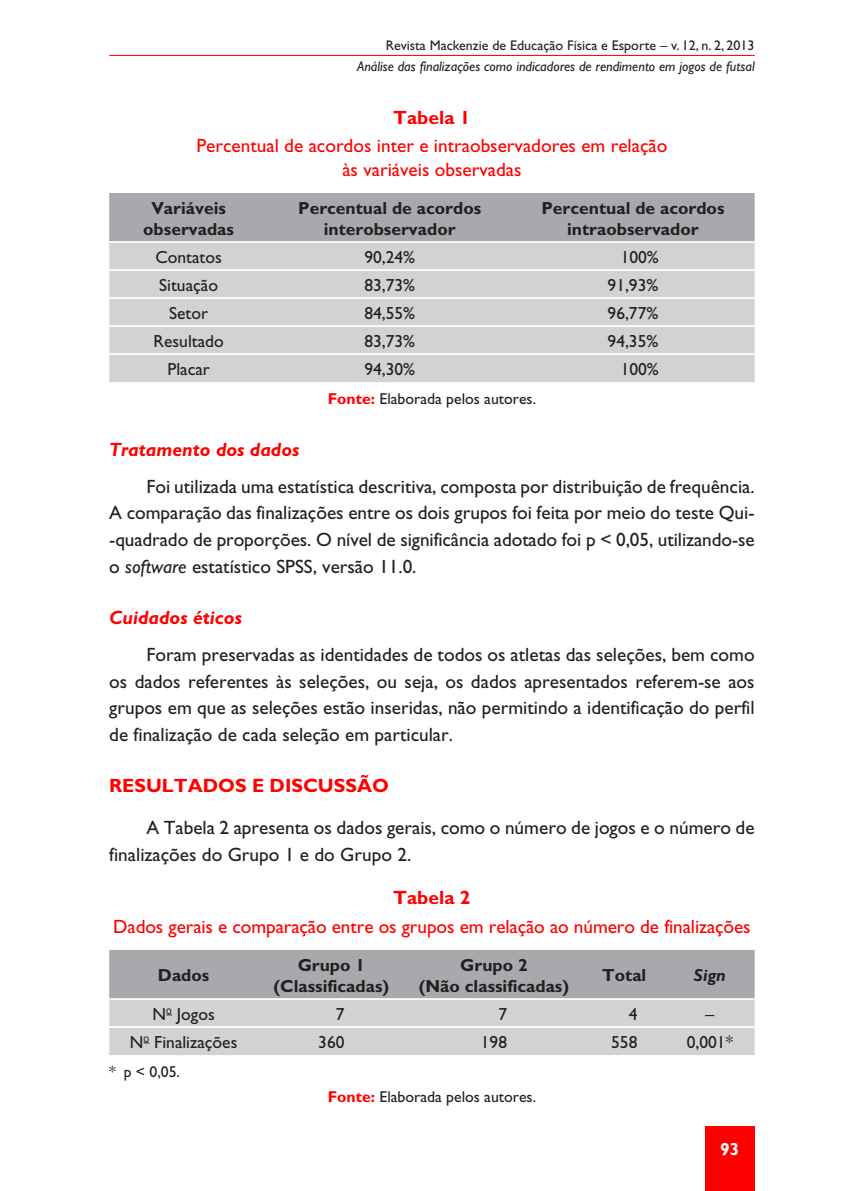
<style>
.page{position:relative;width:844px;height:1191px;background:#fff}
.page>*{position:absolute;margin:0;border:0;box-sizing:border-box;transform-origin:0 0}
.t1{font:19.25px/26.8px "Gill Sans";color:#231f20;text-align:justify}
.t2{font:19.25px/23.6px "Gill Sans";color:#f00;text-align:center}
.t3{font:700 19.25px "Gill Sans";color:#f00}
.t4{font:italic 700 19.25px "Gill Sans";color:#f00}
.t5{font:700 17.5px/21px "Gill Sans";color:#231f20;text-align:center}
.t6{font:17.5px "Gill Sans";color:#231f20}
.t7{font:italic 700 17.5px "Gill Sans";color:#231f20}
.t8{font:700 17.5px "Gill Sans";color:#fff}
.t9{font:15.75px "Gill Sans";color:#231f20}
.t10{font:italic 14px "Gill Sans";color:#231f20}
.t11{font:14px "Gill Sans";color:#231f20}
.s1{font-weight:700;color:#f00}
.s2{font-style:italic}
</style>
<div class="page">
<div style="left:704px;top:1126px;width:50px;height:65px;background:#f00"></div>
<hr style="left:109px;top:55px;width:645px;height:1px;background:#f00">
<div style="left:109px;top:193px;width:645px;height:48px;background:#a8a9ad"></div>
<div style="left:109px;top:243px;width:645px;height:139px;background:#d1d2d4"></div>
<hr style="left:109px;top:269px;width:645px;height:2px;background:#fff">
<hr style="left:109px;top:297px;width:645px;height:2px;background:#fff">
<hr style="left:109px;top:325px;width:645px;height:2px;background:#fff">
<hr style="left:109px;top:353px;width:645px;height:2px;background:#fff">
<svg style="left:109px;top:950px;width:645px;height:105px;background:#bfc0c3"></svg>
<p class="t11" style="left:385px;top:41px;width:370px">Revista Mackenzie de Educação Física e Esporte – v. 12, n. 2, 2013</p>
<p class="t10" style="left:357px;top:61px;width:399px">Análise das finalizações como indicadores de rendimento em jogos de futsal</p>
<p class="t3" style="left:393px;top:110px;width:79px">Tabela 1</p>
<p class="t2" style="left:196px;top:136px;width:472px">Percentual de acordos inter e intraobservadores em relação às variáveis observadas</p>
<p class="t5" style="left:143px;top:199px;width:92px">Variáveis observadas</p>
<p class="t5" style="left:298px;top:199px;width:184px">Percentual de acordos interobservador</p>
<p class="t5" style="left:541px;top:199px;width:184px">Percentual de acordos intraobservador</p>
<p class="t6" style="left:155px;top:251px;width:68px">Contatos</p>
<p class="t6" style="left:364px;top:251px;width:52px">90,24%</p>
<p class="t6" style="left:620px;top:251px;width:40px">100%</p>
<p class="t6" style="left:159px;top:279px;width:60px">Situação</p>
<p class="t6" style="left:364px;top:279px;width:52px">83,73%</p>
<p class="t6" style="left:607px;top:279px;width:52px">91,93%</p>
<p class="t6" style="left:169px;top:307px;width:40px">Setor</p>
<p class="t6" style="left:364px;top:307px;width:52px">84,55%</p>
<p class="t6" style="left:607px;top:307px;width:52px">96,77%</p>
<p class="t6" style="left:153px;top:335px;width:72px">Resultado</p>
<p class="t6" style="left:364px;top:335px;width:52px">83,73%</p>
<p class="t6" style="left:607px;top:335px;width:52px">94,35%</p>
<p class="t6" style="left:167px;top:363px;width:44px">Placar</p>
<p class="t6" style="left:364px;top:363px;width:52px">94,30%</p>
<p class="t6" style="left:620px;top:363px;width:40px">100%</p>
<p class="t9" style="left:327px;top:394px;width:210px"><span class="s1">Fonte:</span> Elaborada pelos autores.</p>
<p class="t4" style="left:109px;top:443px;width:192px">Tratamento dos dados</p>
<p class="t1" style="left:109px;top:475px;width:647px;text-indent:37px">Foi utilizada uma estatística descritiva, composta por distribuição de frequência.<br>A comparação das finalizações entre os dois grupos foi feita por meio do teste Qui--quadrado de proporções. O nível de significância adotado foi p &lt; 0,05, utilizando-se o <span class="s2">software</span> estatístico SPSS, versão 11.0.</p>
<p class="t4" style="left:109px;top:611px;width:134px">Cuidados éticos</p>
<p class="t1" style="left:109px;top:643px;width:646px;text-indent:37px">Foram preservadas as identidades de todos os atletas das seleções, bem como os dados referentes às seleções, ou seja, os dados apresentados referem-se aos grupos em que as seleções estão inseridas, não permitindo a identificação do perfil de finalização de cada seleção em particular.</p>
<p class="t3" style="left:109px;top:779px;width:281px">RESULTADOS E DISCUSSÃO</p>
<p class="t1" style="left:109px;top:816px;width:646px;text-indent:37px">A Tabela 2 apresenta os dados gerais, como o número de jogos e o número de finalizações do Grupo 1 e do Grupo 2.</p>
<p class="t3" style="left:393px;top:891px;width:79px">Tabela 2</p>
<p class="t2" style="left:113px;top:916px;width:638px">Dados gerais e comparação entre os grupos em relação ao número de finalizações</p>
<p class="t5" style="left:158px;top:966px;width:53px">Dados</p>
<p class="t5" style="left:273px;top:956px;width:117px">Grupo 1 (Classificadas)</p>
<p class="t5" style="left:418px;top:956px;width:152px">Grupo 2<br>(Não classificadas)</p>
<p class="t5" style="left:602px;top:966px;width:46px">Total</p>
<p class="t7" style="left:693px;top:969px;width:33px">Sign</p>
<p class="t6" style="left:152px;top:1007px;width:64px">N<sup>o</sup> Jogos</p>
<p class="t6" style="left:336px;top:1007px;width:10px">7</p>
<p class="t6" style="left:498px;top:1007px;width:10px">7</p>
<p class="t6" style="left:628px;top:1007px;width:10px">4</p>
<p class="t6" style="left:705px;top:1007px;width:10px">–</p>
<p class="t6" style="left:130px;top:1035px;width:109px">N<sup>o</sup> Finalizações</p>
<p class="t6" style="left:318px;top:1035px;width:28px">360</p>
<p class="t6" style="left:480px;top:1035px;width:28px">198</p>
<p class="t6" style="left:611px;top:1035px;width:28px">558</p>
<p class="t6" style="left:686px;top:1035px;width:48px">0,001*</p>
<p class="t9" style="left:109px;top:1066px;width:72px">* p &lt; 0,05.</p>
<p class="t9" style="left:327px;top:1091px;width:210px"><span class="s1">Fonte:</span> Elaborada pelos autores.</p>
<p class="t8" style="left:720px;top:1143px;width:21px">93</p>
</div>
